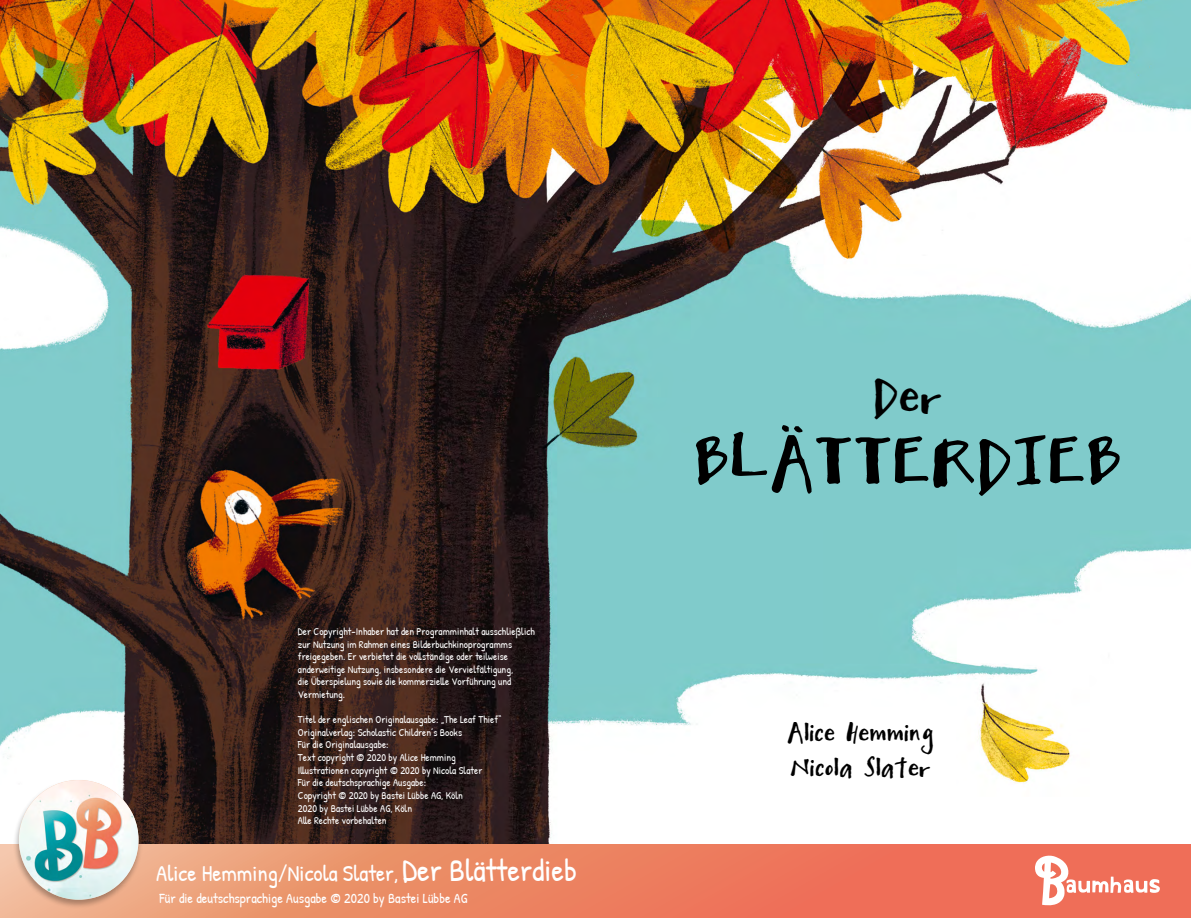
<style>
.page{position:relative;width:1191px;height:918px;background:#fff}
.page>*{position:absolute;margin:0;border:0;box-sizing:border-box;transform-origin:0 0}
.t1{font:69.21px "Mightyto Save";color:#000}
.t2{font:49.79px "Mightyto Save";color:#000}
.t3{font:25.99px/34.6px "Mightyto Save";color:#000}
.t4{font:22.75px "Patrick Hand";color:#fff}
.t5{font:14px "Patrick Hand";color:#fff}
.t6{font:10.5px/12.6px "Patrick Hand";color:#fff}
.s1{font-size:31.5px}
.s2{font-family:"Blastpink Script";font-size:32.46px}
</style>
<div class="page">
<svg style="left:0;top:843px;width:1191px;height:75px;background:#ec8465"></svg>
<img style="left:0;top:0;width:1191px;height:843px">
<svg style="left:1035px;top:855px;width:124px;height:50px"></svg>
<div style="left:12px;top:778px;width:130px;height:130px;background:#000;opacity:.3"></div>
<img style="left:19px;top:780px;width:119px;height:119px;border-radius:60px">
<p class="t6" style="left:298px;top:625px;width:238px">Der Copyright-Inhaber hat den Programminhalt ausschließlich zur Nutzung im Rahmen eines Bilderbuchkinoprogramms freigegeben. Er verbietet die vollständige oder teilweise anderweitige Nutzung, insbesondere die Vervielfältigung,<br>die Überspielung sowie die kommerzielle Vorführung und Vermietung.</p>
<p class="t6" style="left:298px;top:713px;width:205px">Titel der englischen Originalausgabe: „The Leaf Thief“ Originalverlag: Scholastic Children’s Books<br>Für die Originalausgabe:<br>Text copyright © 2020 by Alice Hemming Illustrationen copyright © 2020 by Nicola Slater<br>Für die deutschsprachige Ausgabe:<br>Copyright © 2020 by Bastei Lübbe AG, Köln<br>2020 by Bastei Lübbe AG, Köln<br>Alle Rechte vorbehalten</p>
<h3 class="t4" style="left:156px;top:857px;width:422px">Alice Hemming/Nicola Slater, <span class="s1">Der Blätterdieb</span></h3>
<h3 class="t5" style="left:159px;top:888px;width:309px">Für die deutschsprachige Ausgabe © 2020 by Bastei Lübbe AG</h3>
<h2 class="t2" style="left:873px;top:370px;width:72px">Der</h2>
<h1 class="t1" style="left:694px;top:427px;width:430px">BLATTERDIEB</h1>
<h1 class="t1" style="left:829px;top:423px;width:14px;rotate:90deg">:</h1>
<h3 class="t3" style="left:787px;top:719px;width:148px">Alice <span class="s2">H</span>emming<br>Nicola Slater</h3>
</div>
